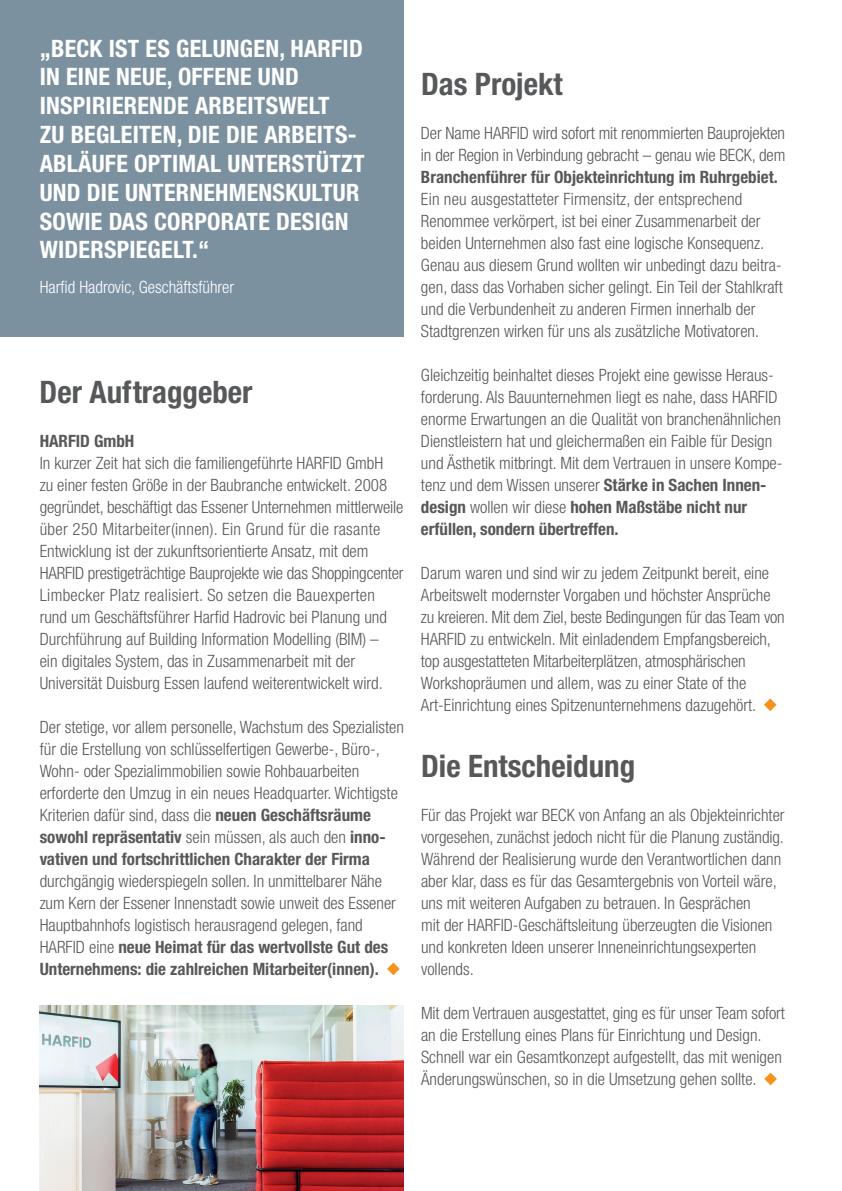
<style>
.page{position:relative;width:842px;height:1191px;background:#fff}
.page>*{position:absolute;margin:0;border:0;box-sizing:border-box;transform-origin:0 0}
.t1{font:700 condensed 31px "Helvetica Neue LT Std";color:#57585a}
.t2{font:700 condensed 24px/28.8px "Helvetica Neue LT Std";letter-spacing:.01em;color:#fff}
.t3{font:300 condensed 17px/22px "Helvetica Neue LT Std";color:#57585a}
.t4{font:700 condensed 17px "Helvetica Neue LT Std";color:#57585a}
.t5{font:300 condensed 17px "Helvetica Neue LT Std";color:#fff}
.s1{font-weight:700}
</style>
<div class="page">
<div style="left:0;top:0;width:404px;height:337px;background:#7c919f"></div>
<svg style="left:387px;top:962px;width:13px;height:13px"></svg>
<svg style="left:764px;top:698px;width:12px;height:13px"></svg>
<svg style="left:764px;top:1072px;width:13px;height:13px"></svg>
<img style="left:40px;top:1005px;width:364px;height:186px">
<h2 class="t2" style="left:40px;top:33px;width:326px">„BECK IST ES GELUNGEN, HARFID<br>IN EINE NEUE, OFFENE UND<br>INSPIRIERENDE ARBEITSWELT<br>ZU BEGLEITEN, DIE DIE ARBEITS-<br>ABLÄUFE OPTIMAL UNTERSTÜTZT<br>UND DIE UNTERNEHMENSKULTUR<br>SOWIE DAS CORPORATE DESIGN<br>WIDERSPIEGELT.“</h2>
<p class="t5" style="left:40px;top:277px;width:196px">Harfid Hadrovic, Geschäftsführer</p>
<h1 class="t1" style="left:40px;top:373px;width:215px">Der Auftraggeber</h1>
<p class="t4" style="left:40px;top:431px;width:96px">HARFID GmbH</p>
<p class="t3" style="left:40px;top:452px;width:365px">In kurzer Zeit hat sich die familiengeführte HARFID GmbH<br>zu einer festen Größe in der Baubranche entwickelt. 2008 gegründet, beschäftigt das Essener Unternehmen mittlerweile über 250 Mitarbeiter(innen). Ein Grund für die rasante Entwicklung ist der zukunftsorientierte Ansatz, mit dem HARFID prestigeträchtige Bauprojekte wie das Shoppingcenter Limbecker Platz realisiert. So setzen die Bauexperten rund um Geschäftsführer Harfid Hadrovic bei Planung und Durchführung auf Building Information Modelling (BIM) –<br>ein digitales System, das in Zusammenarbeit mit der Universität Duisburg Essen laufend weiterentwickelt wird.</p>
<p class="t3" style="left:40px;top:716px;width:366px">Der stetige, vor allem personelle, Wachstum des Spezialisten für die Erstellung von schlüsselfertigen Gewerbe-, Büro-, Wohn- oder Spezialimmobilien sowie Rohbauarbeiten erforderte den Umzug in ein neues Headquarter. Wichtigste Kriterien dafür sind, dass die <span class="s1">neuen Geschäftsräume sowohl repräsentativ</span> sein müssen, als auch den <span class="s1">inno&shy;vativen und fortschrittlichen Charakter der Firma</span></p>
<p class="t3" style="left:40px;top:870px;width:358px">durchgängig wiederspiegeln sollen. In unmittelbarer Nähe zum Kern der Essener Innenstadt sowie unweit des Essener Hauptbahnhofs logistisch herausragend gelegen, fand HARFID eine <span class="s1">neue Heimat für das wertvollste Gut des Unternehmens: die zahlreichen Mitarbeiter(innen).</span></p>
<h1 class="t1" style="left:421px;top:65px;width:143px">Das Projekt</h1>
<p class="t3" style="left:421px;top:122px;width:366px">Der Name HARFID wird sofort mit renommierten Bauprojekten in der Region in Verbindung gebracht – genau wie BECK, dem</p>
<p class="t4" style="left:421px;top:167px;width:358px">Branchenführer für Objekteinrichtung im Ruhrgebiet.</p>
<p class="t3" style="left:421px;top:188px;width:363px">Ein neu ausgestatteter Firmensitz, der entsprechend Renommee verkörpert, ist bei einer Zusammenarbeit der beiden Unternehmen also fast eine logische Konsequenz.<br>Genau aus diesem Grund wollten wir unbedingt dazu beitra&shy;gen, dass das Vorhaben sicher gelingt. Ein Teil der Stahlkraft und die Verbundenheit zu anderen Firmen innerhalb der Stadtgrenzen wirken für uns als zusätzliche Motivatoren.</p>
<p class="t3" style="left:421px;top:364px;width:363px">Gleichzeitig beinhaltet dieses Projekt eine gewisse Heraus&shy;forderung. Als Bauunternehmen liegt es nahe, dass HARFID enorme Erwartungen an die Qualität von branchenähnlichen Dienstleistern hat und gleichermaßen ein Faible für Design und Ästhetik mitbringt. Mit dem Vertrauen in unsere Kompe&shy;tenz und dem Wissen unserer <span class="s1">Stärke in Sachen Innen&shy;design</span> wollen wir diese <span class="s1">hohen Maßstäbe nicht nur erfüllen, sondern übertreffen.</span></p>
<p class="t3" style="left:421px;top:562px;width:365px">Darum waren und sind wir zu jedem Zeitpunkt bereit, eine Arbeitswelt modernster Vorgaben und höchster Ansprüche zu kreieren. Mit dem Ziel, beste Bedingungen für das Team von HARFID zu entwickeln. Mit einladendem Empfangsbereich, top ausgestatteten Mitarbeiterplätzen, atmosphärischen Workshopräumen und allem, was zu einer State of the Art-Einrichtung eines Spitzenunternehmens dazugehört.</p>
<h1 class="t1" style="left:421px;top:747px;width:216px">Die Entscheidung</h1>
<p class="t3" style="left:421px;top:804px;width:365px">Für das Projekt war BECK von Anfang an als Objekteinrichter vorgesehen, zunächst jedoch nicht für die Planung zuständig.<br>Während der Realisierung wurde den Verantwortlichen dann aber klar, dass es für das Gesamtergebnis von Vorteil wäre, uns mit weiteren Aufgaben zu betrauen. In Gesprächen<br>mit der HARFID-Geschäftsleitung überzeugten die Visionen und konkreten Ideen unserer Inneneinrichtungsexperten vollends.</p>
<p class="t3" style="left:421px;top:1002px;width:365px">Mit dem Vertrauen ausgestattet, ging es für unser Team sofort an die Erstellung eines Plans für Einrichtung und Design.<br>Schnell war ein Gesamtkonzept aufgestellt, das mit wenigen Änderungswünschen, so in die Umsetzung gehen sollte.</p>
</div>
